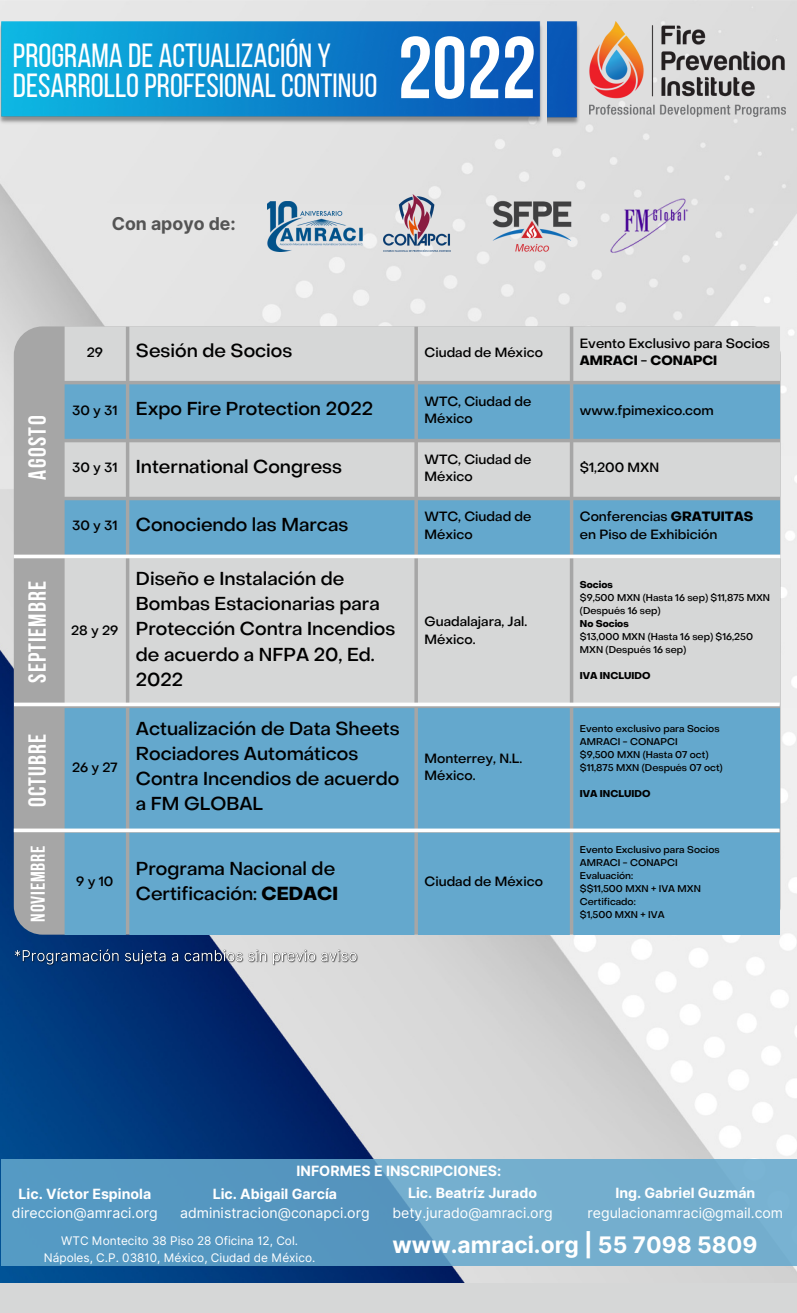
<style>
.page{position:relative;width:797px;height:1313px;background:#fff}
.page>*{position:absolute;margin:0;border:0;box-sizing:border-box;transform-origin:0 0}
.t1{font:700 87.38px "Bebas Neue";color:#fff}
.t2{font:33.38px/29.9px "Bebas Neue";color:#fff}
.t3{font:700 24.62px "Bebas Neue";letter-spacing:.04em;color:#fff}
.t4{font:700 22.75px "Inter";color:#fff}
.t5{font:700 19.88px "Bebas Neue";letter-spacing:.04em;color:#fff}
.t6{font:500 18.5px/25.1px "Object Sans";color:#000}
.t7{font:700 17.75px "Inter";color:#545454}
.t8{font:700 14.25px "Inter";color:#fff}
.t9{font:14.12px "Inter";color:#fff}
.t10{font:700 14.12px "Inter";color:#fff}
.t11{font:500 13.25px/17.9px "Object Sans";color:#000}
.t12{font:11.88px/16.4px "Inter";color:#fff;text-align:center}
.t13{font:500 9.75px/13px "Object Sans";color:#000}
.t14{font:700 9.75px "Object Sans";color:#000}
.s1{font-weight:700}
.s2{font-size:13.25px}
</style>
<div class="page">
<img style="left:0;top:0;width:797px;height:1282px">
<img style="left:590px;top:22px;width:196px;height:95px">
<div style="left:14px;top:326px;width:766px;height:608px;background:#a6a6a6;border-radius:29px"></div>
<img style="left:0;top:22px;width:543px;height:104px">
<img style="left:548px;top:22px;width:31px;height:104px">
<div style="left:65px;top:326px;width:715px;height:55px;background:#d6d7d7"></div>
<svg style="left:65px;top:384px;width:715px;height:551px;background:#8fb9cf"></svg>
<svg style="left:14px;top:554px;width:766px;height:4px;background:#e9f0f4"></svg>
<svg style="left:14px;top:702px;width:766px;height:4px;background:#f7f8f8"></svg>
<svg style="left:1px;top:1159px;width:796px;height:107px;background:#64a2c7"></svg>
<img style="left:268px;top:201px;width:94px;height:51px">
<img style="left:383px;top:194px;width:68px;height:58px">
<img style="left:609px;top:198px;width:79px;height:57px">
<img style="left:491px;top:200px;width:81px;height:53px">
<img style="left:11px;top:943px;width:349px;height:25px">
<div style="left:0;top:1282px;width:797px;height:30px;background:#d6d7d7"></div>
<svg style="left:14px;top:828px;width:765px;height:4px;background:#e9f2f7"></svg>
<h2 class="t2" style="left:13px;top:44px;width:366px">PROGRAMA DE ACTUALIZACIÓN Y<br>DESARROLLOPROFESIONAL CONTINUO</h2>
<h1 class="t1" style="left:398px;top:33px;width:140px">2022</h1>
<p class="t7" style="left:112px;top:212px;width:126px">Con apoyo de:</p>
<h3 class="t3" style="left:27px;top:479px;width:65px;rotate:-90deg">agosto</h3>
<h3 class="t3" style="left:27px;top:682px;width:103px;rotate:-90deg">SEPTIEMBRE</h3>
<h3 class="t3" style="left:27px;top:807px;width:74px;rotate:-90deg">octubre</h3>
<p class="t5" style="left:30px;top:921px;width:77px;rotate:-90deg">noviembre</p>
<p class="t11" style="left:87px;top:344px;width:18px">29</p>
<p class="t6" style="left:136px;top:340px;width:158px">Sesión de Socios</p>
<p class="t11" style="left:424px;top:344px;width:120px">Ciudad de México</p>
<p class="t11" style="left:580px;top:335px;width:192px">Evento Exclusivo para Socios<br><span class="s1">AMRACI</span> - <span class="s1">CONAPCI</span></p>
<p class="t6" style="left:72px;top:398px;width:302px"><span class="s2">30 y 31</span> Expo Fire Protection 2022</p>
<p class="t11" style="left:424px;top:393px;width:108px">WTC, Ciudad de<br>México</p>
<p class="t11" style="left:580px;top:402px;width:135px">www.fpimexico.com</p>
<p class="t6" style="left:72px;top:456px;width:271px"><span class="s2">30 y 31</span> International Congress</p>
<p class="t11" style="left:424px;top:451px;width:108px">WTC, Ciudad de<br>México</p>
<p class="t11" style="left:580px;top:460px;width:81px">$1,200 MXN</p>
<p class="t6" style="left:72px;top:514px;width:278px"><span class="s2">30 y 31</span> Conociendo las Marcas</p>
<p class="t11" style="left:424px;top:509px;width:108px">WTC, Ciudad de<br>México</p>
<p class="t11" style="left:580px;top:509px;width:175px">Conferencias <span class="s1">GRATUITAS </span>en Piso de Exhibición</p>
<p class="t11" style="left:71px;top:622px;width:49px">28 y 29</p>
<p class="t11" style="left:72px;top:759px;width:47px">26 y 27</p>
<p class="t6" style="left:136px;top:568px;width:261px">Diseño e Instalación de<br>Bombas Estacionarias para<br>Protección Contra Incendios de acuerdo a NFPA 20, Ed.<br>2022</p>
<p class="t6" style="left:136px;top:717px;width:265px">Actualización de Data Sheets<br>Rociadores Automáticos<br>Contra Incendios de acuerdo a FM GLOBAL</p>
<p class="t11" style="left:76px;top:874px;width:39px">9y10</p>
<p class="t6" style="left:136px;top:857px;width:204px">Programa Nacional de<br>Certificación: <span class="s1">CEDACI</span></p>
<p class="t11" style="left:424px;top:613px;width:104px">Guadalajara, Jal.<br>México.</p>
<p class="t11" style="left:424px;top:750px;width:99px">Monterrey, N.L.<br>México.</p>
<p class="t11" style="left:424px;top:874px;width:120px">Ciudad de México</p>
<p class="t14" style="left:580px;top:581px;width:34px">Socios</p>
<p class="t13" style="left:580px;top:592px;width:192px">$9,500 MXN (Hasta 16 sep) $11,875 MXN (Después 16 sep)</p>
<p class="t14" style="left:580px;top:620px;width:50px">No Socios</p>
<p class="t13" style="left:580px;top:631px;width:175px">$13,000 MXN (Hasta 16 sep) $16,250<br>MXN (Después 16 sep)</p>
<p class="t14" style="left:580px;top:672px;width:72px">IVA INCLUIDO</p>
<p class="t13" style="left:580px;top:722px;width:144px">Evento exclusivo para Socios<br>AMRACI - CONAPCI<br>$9,500 MXN (Hasta 07 oct) $11,875 MXN (Después 07 oct)</p>
<p class="t14" style="left:580px;top:789px;width:72px">IVA INCLUIDO</p>
<p class="t13" style="left:580px;top:844px;width:141px">Evento Exclusivo para Socios<br>AMRACI - CONAPCI<br>Evaluación:<br>$$11,500 MXN + IVA MXN<br>Certificado:<br>$1,500 MXN + IVA</p>
<p class="t8" style="left:297px;top:1162px;width:206px">INFORMES E INSCRIPCIONES:</p>
<p class="t10" style="left:19px;top:1185px;width:134px">Lic. Víctor Espinola</p>
<p class="t9" style="left:12px;top:1204px;width:147px">direccion@amraci.org</p>
<p class="t10" style="left:213px;top:1185px;width:126px">Lic. Abigail García</p>
<p class="t9" style="left:180px;top:1204px;width:191px">administracion@conapci.org</p>
<p class="t10" style="left:408px;top:1184px;width:130px">Lic. Beatríz Jurado</p>
<p class="t9" style="left:392px;top:1204px;width:162px">bety.jurado@amraci.org</p>
<p class="t10" style="left:615px;top:1184px;width:141px">Ing. Gabriel Guzmán</p>
<p class="t9" style="left:587px;top:1204px;width:197px">regulacionamraci@gmail.com</p>
<p class="t12" style="left:44px;top:1232px;width:273px">WTC Montecito 38 Piso 28 Oficina 12, Col.<br>Nápoles, C.P. 03810, México, Ciudad de México.</p>
<p class="t4" style="left:393px;top:1231px;width:366px">www.amraci.org | 55 7098 5809</p>
</div>
